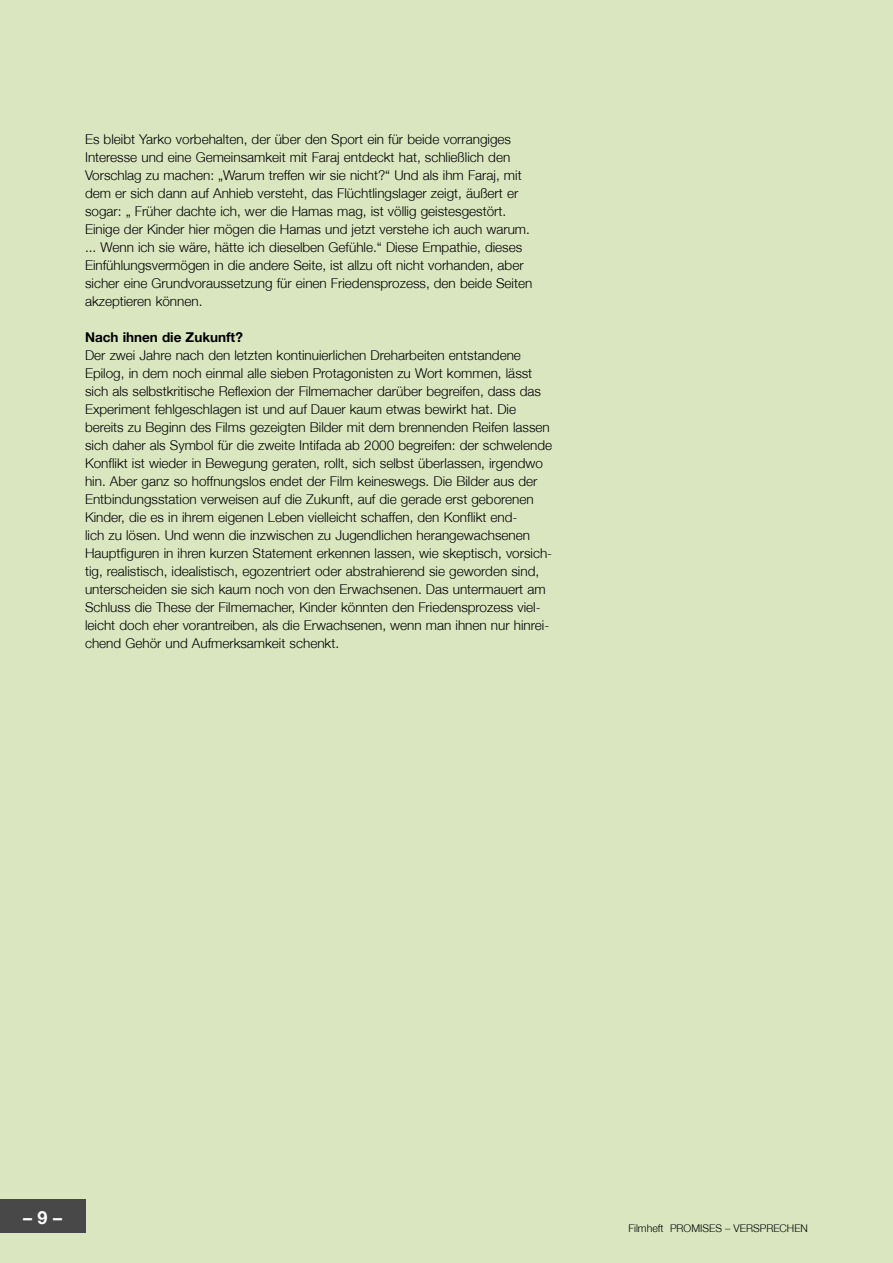
<style>
.page{position:relative;width:893px;height:1263px;background:#dae6c0}
.page>*{position:absolute;margin:0;border:0;box-sizing:border-box;transform-origin:0 0}
.t1{font:700 18px "Helvetica Neue";color:#fff}
.Fließtext{font:300 13.5px/18px "Helvetica Neue";color:#000}
.Headline_2{font:700 13.5px "Helvetica Neue";color:#000}
.t2{font:300 10.65px "Helvetica Neue";color:#000}
</style>
<div class="page">
<div style="left:0;top:1199px;width:85px;height:34px;background:#484848"></div>
<p class="Fließtext" style="left:85px;top:130px;width:449px">Es bleibt Yarko vorbehalten, der über den Sport ein für beide vorrangiges Interesse und eine Gemeinsamkeit mit Faraj entdeckt hat, schließlich den Vorschlag zu machen: „Warum treffen wir sie nicht?“ Und als ihm Faraj, mit dem er sich dann auf Anhieb versteht, das Flüchtlingslager zeigt, äußert er sogar: „ Früher dachte ich, wer die Hamas mag, ist völlig geistesgestört.<br>Einige der Kinder hier mögen die Hamas und jetzt verstehe ich auch warum. ... Wenn ich sie wäre, hätte ich dieselben Gefühle.“ Diese Empathie, dieses Einfühlungsvermögen in die andere Seite, ist allzu oft nicht vorhanden, aber sicher eine Grundvoraussetzung für einen Friedensprozess, den beide Seiten akzeptieren können.</p>
<p class="Headline_2" style="left:85px;top:329px;width:159px">Nach ihnen die Zukunft?</p>
<p class="Fließtext" style="left:85px;top:346px;width:469px">Der zwei Jahre nach den letzten kontinuierlichen Dreharbeiten entstandene Epilog, in dem noch einmal alle sieben Protagonisten zu Wort kommen, lässt sich als selbstkritische Reflexion der Filmemacher darüber begreifen, dass das Experiment fehlgeschlagen ist und auf Dauer kaum etwas bewirkt hat. Die bereits zu Beginn des Films gezeigten Bilder mit dem brennenden Reifen lassen sich daher als Symbol für die zweite Intifada ab 2000 begreifen: der schwelende Konflikt ist wieder in Bewegung geraten, rollt, sich selbst überlassen, irgendwo hin. Aber ganz so hoffnungslos endet der Film keineswegs. Die Bilder aus der Entbindungsstation verweisen auf die Zukunft, auf die gerade erst geborenen Kinder, die es in ihrem eigenen Leben vielleicht schaffen, den Konflikt end-<br>lich zu lösen. Und wenn die inzwischen zu Jugendlichen herangewachsenen Hauptfiguren in ihren kurzen Statement erkennen lassen, wie skeptisch, vorsich&shy;tig, realistisch, idealistisch, egozentriert oder abstrahierend sie geworden sind, unterscheiden sie sich kaum noch von den Erwachsenen. Das untermauert am Schluss die These der Filmemacher, Kinder könnten den Friedensprozess viel&shy;leicht doch eher vorantreiben, als die Erwachsenen, wenn man ihnen nur hinrei&shy;chend Gehör und Aufmerksamkeit schenkt.</p>
<h1 class="t1" style="left:23px;top:1206px;width:41px">– 9 –</h1>
<p class="t2" style="left:628px;top:1221px;width:181px">Filmheft PROMISES – VERSPRECHEN</p>
</div>
